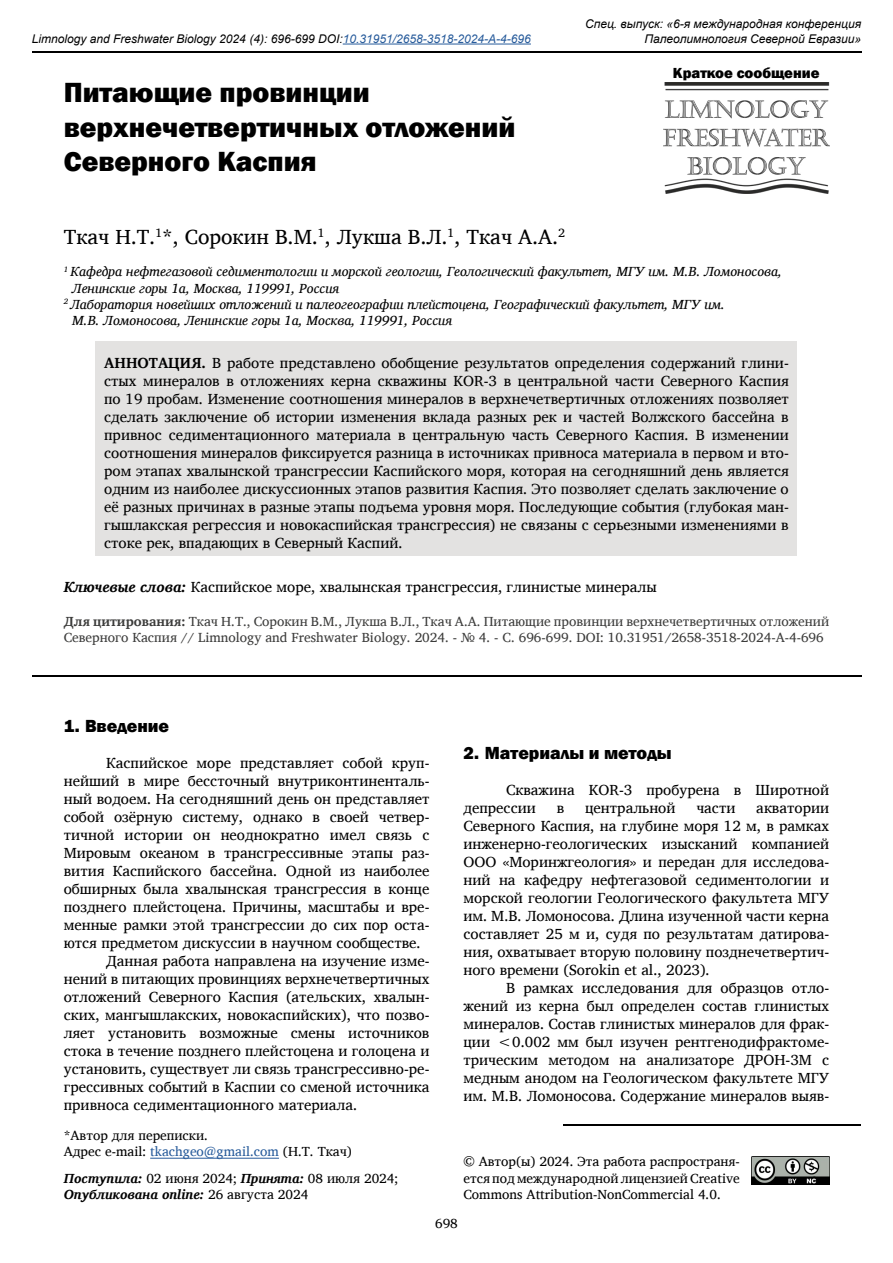
<style>
.page{position:relative;width:893px;height:1263px;background:#fff}
.page>*{position:absolute;margin:0;border:0;box-sizing:border-box;transform-origin:0 0}
.t1{font:800 28.5px/34.2px "Franklin Gothic";color:#000}
.t2{font:21px "Charis SIL";color:#000}
.t3{font:800 18px "Franklin Gothic";color:#000}
.t4{font:15px/18px "Charis SIL";color:#000;text-align:justify}
.t5{font:800 15px "Franklin Gothic";color:#000}
.t6{font:italic 13.5px "Charis SIL";color:#000}
.t7{font:13.5px/16.2px "Charis SIL";color:#3c3c3b}
.t8{font:13.5px/16.2px "Charis SIL";color:#000;text-align:justify}
.t9{font:italic 700 13.5px/16.2px "Charis SIL";color:#000}
.t10{font:italic 12px/14.4px "Arial";color:#000;text-align:right}
.s1{color:#275b9b}
.s2{font-weight:700}
.s3{font-weight:700;font-style:italic}
.s4{font-weight:400;font-style:normal}
</style>
<div class="page">
<hr style="left:32px;top:51px;width:829px;height:2px;background:#000">
<hr style="left:563px;top:1124px;width:298px;height:1px;background:#000">
<img style="left:663px;top:82px;width:166px;height:112px">
<img style="left:751px;top:1157px;width:78px;height:27px">
<hr style="left:343px;top:44px;width:188px;height:1px;background:#275b9b">
<div style="left:96px;top:341px;width:701px;height:215px;background:#e3e2e1"></div>
<hr style="left:150px;top:1158px;width:129px;height:1px;background:#275b9b">
<hr style="left:32px;top:675px;width:829px;height:1px;background:#000">
<p class="t10" style="left:32px;top:32px;width:500px">Limnology and Freshwater Biology 2024 (4): 696-699 DOI:<span class="s1">10.31951/2658-3518-2024-A-4-696</span></p>
<h1 class="t1" style="left:64px;top:76px;width:453px">Питающие провинции верхнечетвертичных отложений<br>Северного Каспия</h1>
<p class="t10" style="left:585px;top:17px;width:277px">Спец. выпуск: «6-я международная конференция<br>Палеолимнология Северной Евразии»</p>
<p class="t5" style="left:673px;top:63px;width:148px">Краткое сообщение</p>
<h2 class="t2" style="left:64px;top:224px;width:503px">Ткач Н.Т.<sup>1</sup>*, Сорокин В.М.<sup>1</sup>, Лукша В.Л.<sup>1</sup>, Ткач А.А.<sup>2</sup></h2>
<p class="t6" style="left:64px;top:264px;width:720px"><sup>1</sup> Кафедра нефтегазовой седиментологии и морской геологии, Геологический факультет, МГУ им. М.В. Ломоносова,</p>
<p class="t6" style="left:72px;top:280px;width:269px">Ленинские горы 1а, Москва, 119991, Россия</p>
<p class="t6" style="left:64px;top:296px;width:663px"><sup>2</sup> Лаборатория новейших отложений и палеогеографии плейстоцена, Географический факультет, МГУ им.</p>
<p class="t6" style="left:72px;top:312px;width:381px">М.В. Ломоносова, Ленинские горы 1а, Москва, 119991, Россия</p>
<p class="t4" style="left:104px;top:353px;width:686px"><span class="s2">АННОТАЦИЯ.</span> В работе представлено обобщение результатов определения содержаний глини&shy;стых минералов в отложениях керна скважины KOR-3 в центральной части Северного Каспия по 19 пробам. Изменение соотношения минералов в верхнечетвертичных отложениях позволяет сделать заключение об истории изменения вклада разных рек и частей Волжского бассейна в привнос седиментационного материала в центральную часть Северного Каспия. В изменении соотношения минералов фиксируется разница в источниках привноса материала в первом и вто&shy;ром этапах хвалынской трансгрессии Каспийского моря, которая на сегодняшний день является одним из наиболее дискуссионных этапов развития Каспия. Это позволяет сделать заключение о её разных причинах в разные этапы подъема уровня моря. Последующие события (глубокая ман&shy;гышлакская регрессия и новокаспийская трансгрессия) не связаны с серьезными изменениями в стоке рек, впадающих в Северный Каспий.</p>
<p class="t4" style="left:64px;top:578px;width:594px"><span class="s3">Ключевые слова:</span> Каспийское море, хвалынская трансгрессия, глинистые минералы</p>
<p class="t7" style="left:64px;top:613px;width:767px"><span class="s2">Для цитирования:</span> Ткач Н.Т., Сорокин В.М., Лукша В.Л., Ткач А.А. Питающие провинции верхнечетвертичных отложений<br>Северного Каспия // Limnology and Freshwater Biology. 2024. - № 4. - С. 696-699. DOI: 10.31951/2658-3518-2024-A-4-696</p>
<p class="t3" style="left:64px;top:714px;width:107px">1. Введение</p>
<p class="t4" style="left:106px;top:753px;width:325px">Каспийское море представляет собой круп-</p>
<p class="t4" style="left:64px;top:771px;width:367px">нейший в мире бессточный внутриконтиненталь-</p>
<p class="t4" style="left:64px;top:789px;width:367px">ный водоем. На сегодняшний день он представляет</p>
<p class="t4" style="left:64px;top:807px;width:367px">собой озёрную систему, однако в своей четвер-</p>
<p class="t4" style="left:64px;top:825px;width:367px">тичной истории он неоднократно имел связь с</p>
<p class="t4" style="left:64px;top:843px;width:367px">Мировым океаном в трансгрессивные этапы раз-</p>
<p class="t4" style="left:64px;top:861px;width:367px">вития Каспийского бассейна. Одной из наиболее</p>
<p class="t4" style="left:64px;top:879px;width:367px">обширных была хвалынская трансгрессия в конце</p>
<p class="t4" style="left:64px;top:897px;width:367px">позднего плейстоцена. Причины, масштабы и вре-</p>
<p class="t4" style="left:64px;top:915px;width:367px">менные рамки этой трансгрессии до сих пор оста-</p>
<p class="t4" style="left:64px;top:933px;width:358px">ются предметом дискуссии в научном сообществе.</p>
<p class="t4" style="left:106px;top:951px;width:325px">Данная работа направлена на изучение изме-</p>
<p class="t4" style="left:64px;top:969px;width:367px">нений в питающих провинциях верхнечетвертичных</p>
<p class="t4" style="left:64px;top:987px;width:367px">отложений Северного Каспия (ательских, хвалын-</p>
<p class="t4" style="left:64px;top:1005px;width:367px">ских, мангышлакских, новокаспийских), что позво-</p>
<p class="t4" style="left:64px;top:1023px;width:367px">ляет установить возможные смены источников</p>
<p class="t4" style="left:64px;top:1041px;width:367px">стока в течение позднего плейстоцена и голоцена и</p>
<p class="t4" style="left:64px;top:1059px;width:367px">установить, существует ли связь трансгрессивно-ре-</p>
<p class="t4" style="left:64px;top:1077px;width:367px">грессивных событий в Каспии со сменой источника</p>
<p class="t4" style="left:64px;top:1095px;width:295px">привноса седиментационного материала.</p>
<p class="t8" style="left:64px;top:1127px;width:290px">*Автор для переписки.<br>Адрес e-mail: <span class="s1">tkachgeo@gmail.com</span> (Н.Т. Ткач)</p>
<p class="t9" style="left:64px;top:1170px;width:336px">Поступила: <span class="s4">02 июня 2024;</span> Принята: <span class="s4">08 июля 2024;<br></span>Опубликована online: <span class="s4">26 августа 2024</span></p>
<p class="t3" style="left:463px;top:741px;width:210px">2. Материалы и методы</p>
<p class="t4" style="left:463px;top:780px;width:367px;text-indent:43px">Скважина KOR-3 пробурена в Широтной депрессии</p>
<p class="t4" style="left:557px;top:798px;width:9px">в</p>
<p class="t4" style="left:585px;top:798px;width:92px">центральной</p>
<p class="t4" style="left:696px;top:798px;width:41px">части</p>
<p class="t4" style="left:463px;top:798px;width:367px;text-indent:293px">акватории Северного Каспия, на глубине моря 12 м, в рамках инженерно-геологических изысканий компанией ООО «Моринжгеология» и передан для исследова&shy;ний на кафедру нефтегазовой седиментологии и морской геологии Геологического факультета МГУ им. М.В. Ломоносова. Длина изученной части керна составляет 25 м и, судя по результатам датирова&shy;ния, охватывает вторую половину позднечетвертич&shy;ного времени (Sorokin et al., 2023).</p>
<p class="t4" style="left:463px;top:978px;width:367px;text-indent:43px">В рамках исследования для образцов отло&shy;жений из керна был определен состав глинистых минералов. Состав глинистых минералов для фрак&shy;ции &lt;0.002 мм был изучен рентгенодифрактоме&shy;трическим методом на анализаторе ДРОН-3М с медным анодом на Геологическом факультете МГУ им. М.В. Ломоносова. Содержание минералов выяв-</p>
<p class="t8" style="left:463px;top:1154px;width:278px">© Автор(ы) 2024. Эта работа распространя&shy;ется под международной лицензией Creative Commons Attribution-NonCommercial 4.0.</p>
<p class="t8" style="left:435px;top:1215px;width:24px">698</p>
</div>
